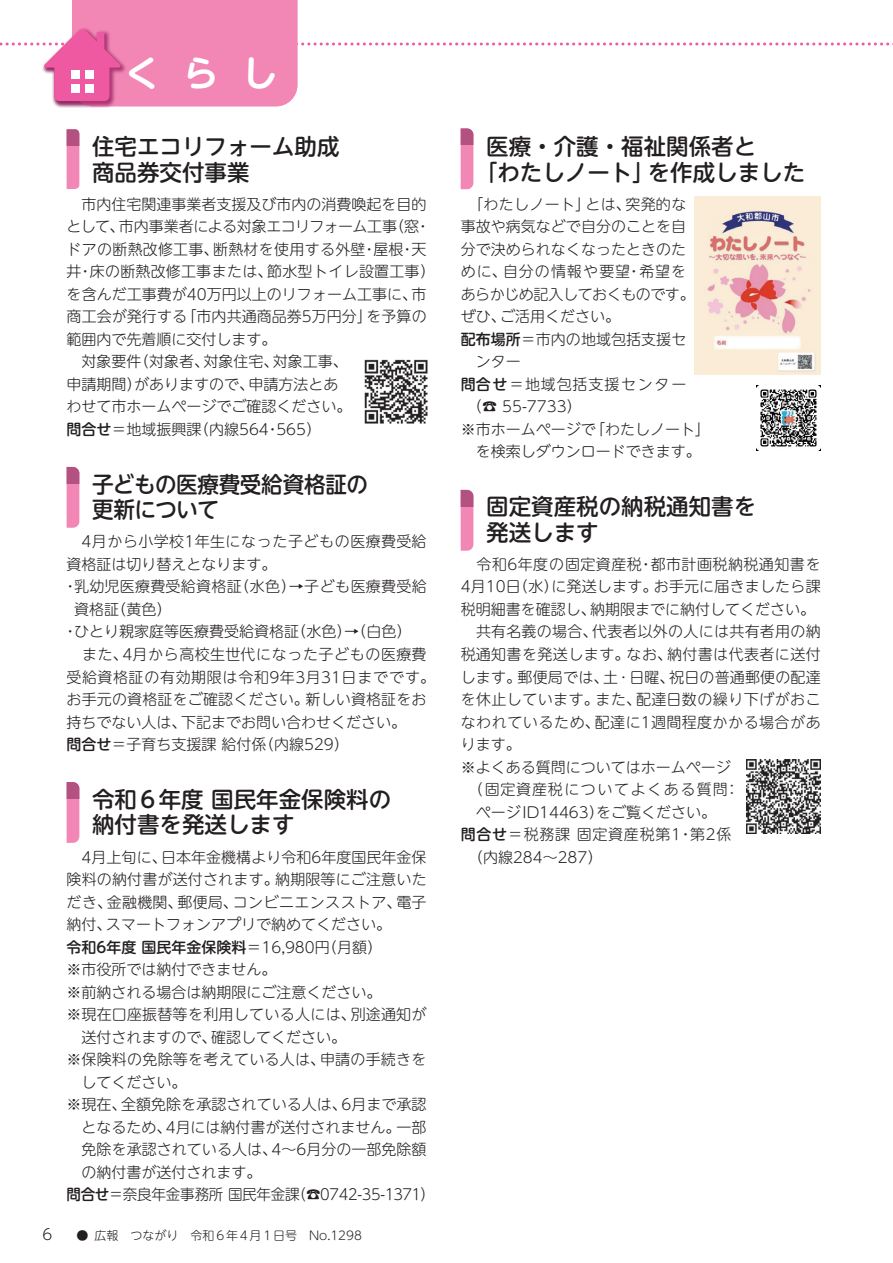
<style>
.page{position:relative;width:893px;height:1263px;background:#fff}
.page>*{position:absolute;margin:0;border:0;box-sizing:border-box;transform-origin:0 0}
.t1{font:700 36px "UD Shin M Go Pr 6 De";color:#fff}
.t2{font:500 22.5px/25.5px "UD Shin M Go Pr 6";color:#231f20}
.t3{font:500 22.5px/25.5px "UD Shin M Go Pr 6";letter-spacing:-.02em;color:#231f20;scale:.96 1}
.t4{font:300 15px/22.5px "UD Shin M Go Pr 6";letter-spacing:.005em;color:#231f20}
.t5{font:300 15px "UD Shin M Go Pr 6";letter-spacing:.03em;color:#231f20}
.t6{font:300 15px "UD Shin M Go Pr 6";letter-spacing:.04em;color:#231f20}
.t7{font:300 15px "UD Shin M Go Pr 6";letter-spacing:.025em;color:#231f20}
.t8{font:300 15px "UD Shin M Go Pr 6";letter-spacing:-.015em;color:#231f20}
.t9{font:500 15px "UD Shin M Go Pr 6";color:#231f20}
.t10{font:300 15px "UD Shin M Go Pr 6";letter-spacing:.035em;color:#231f20}
.t11{font:300 15px "UD Shin M Go Pr 6";letter-spacing:.05em;color:#231f20}
.t12{font:300 15px "UD Shin M Go Pr 6";letter-spacing:.105em;color:#231f20}
.t13{font:300 15px "UD Shin M Go Pr 6";letter-spacing:-.03em;color:#231f20}
.t14{font:300 15px "UD Shin M Go Pr 6";letter-spacing:.085em;color:#231f20}
.t15{font:300 15px "UD Shin M Go Pr 6";letter-spacing:.06em;color:#231f20}
.t16{font:300 12px "UD Shin M Go Pr 6";color:#231f20}
.s1{font-weight:500}
.s2{font-weight:300}
</style>
<div class="page">
<div style="left:42px;top:27px;width:85px;height:81px;background:#7b0046;opacity:.6"></div>
<svg style="left:0;top:0;width:893px;height:106px"></svg>
<div style="left:71px;top:84px;width:9px;height:8px;background:#fff"></div>
<div style="left:71px;top:70px;width:9px;height:9px;background:#fff"></div>
<div style="left:85px;top:84px;width:8px;height:8px;background:#fff"></div>
<div style="left:85px;top:70px;width:8px;height:9px;background:#fff"></div>
<svg style="left:461px;top:145px;width:12px;height:44px"></svg>
<div style="left:461px;top:128px;width:12px;height:17px;background:#b35281"></div>
<svg style="left:461px;top:506px;width:12px;height:45px"></svg>
<div style="left:461px;top:490px;width:12px;height:16px;background:#b35281"></div>
<svg style="left:67px;top:483px;width:12px;height:45px"></svg>
<div style="left:67px;top:467px;width:12px;height:16px;background:#b35281"></div>
<svg style="left:67px;top:798px;width:12px;height:45px"></svg>
<div style="left:67px;top:782px;width:12px;height:16px;background:#b35281"></div>
<svg style="left:67px;top:146px;width:12px;height:43px"></svg>
<div style="left:67px;top:129px;width:12px;height:17px;background:#b35281"></div>
<img style="left:746px;top:759px;width:75px;height:75px">
<img style="left:756px;top:386px;width:65px;height:64px">
<img style="left:694px;top:196px;width:127px;height:179px">
<img style="left:364px;top:359px;width:64px;height:65px">
<h1 class="t1" style="left:124px;top:43px;width:155px">くらし</h1>
<h2 class="t2" style="left:92px;top:132px;width:249px">住宅エコリフォーム助成商品券交付事業</h2>
<p class="t4" style="left:67px;top:192px;width:370px">　市内住宅関連事業者支援及び市内の消費喚起を目的として、市内事業者による対象エコリフォーム工事（窓・ドアの断熱改修工事、断熱材を使用する外壁・屋根・天井・床の断熱改修工事または、節水型トイレ設置工事）を含んだ工事費が40万円以上のリフォーム工事に、市商工会が発行する「市内共通商品券5万円分」を予算の範囲内で先着順に交付します。<br>　対象要件（対象者、対象住宅、対象工事、<br>申請期間）がありますので、申請方法とあ<br>わせて市ホームページでご確認ください。<br><span class="s1">問合せ</span>＝地域振興課（内線564・565）</p>
<h2 class="t3" style="left:92px;top:470px;width:289px">子どもの医療費受給資格証の更新について</h2>
<p class="t6" style="left:67px;top:530px;width:362px">　4月から小学校1年生になった子どもの医療費受給</p>
<p class="t4" style="left:67px;top:552px;width:211px">資格証は切り替えとなります。</p>
<p class="t4" style="left:63px;top:575px;width:365px">・乳幼児医療費受給資格証（水色）→子ども医療費受給</p>
<p class="t4" style="left:74px;top:597px;width:99px">資格証（黄色）</p>
<p class="t4" style="left:63px;top:620px;width:350px">・ひとり親家庭等医療費受給資格証（水色）→（白色）</p>
<p class="t6" style="left:67px;top:642px;width:362px">　また、4月から高校生世代になった子どもの医療費</p>
<p class="t5" style="left:67px;top:665px;width:370px">受給資格証の有効期限は令和9年3月31日までです。</p>
<p class="t4" style="left:67px;top:687px;width:362px">お手元の資格証をご確認ください。新しい資格証をお</p>
<p class="t4" style="left:67px;top:710px;width:341px">持ちでない人は、下記までお問い合わせください。</p>
<p class="t4" style="left:67px;top:732px;width:284px"><span class="s1">問合せ</span>＝子育ち支援課給付係（内線529）</p>
<h2 class="t2" style="left:92px;top:785px;width:301px">令和6年度国民年金保険料の納付書を発送します</h2>
<p class="t4" style="left:67px;top:845px;width:362px">　4月上旬に、日本年金機構より令和6年度国民年金保</p>
<p class="t4" style="left:67px;top:867px;width:362px">険料の納付書が送付されます。納期限等にご注意いた</p>
<p class="t7" style="left:67px;top:890px;width:361px">だき、金融機関、郵便局、コンビニエンスストア、電子</p>
<p class="t4" style="left:67px;top:912px;width:326px">納付、スマートフォンアプリで納めてください。</p>
<p class="t9" style="left:67px;top:934px;width:317px">令和6年度国民年金保険料<span class="s2">＝16,980円（月額）</span></p>
<p class="t4" style="left:67px;top:957px;width:211px">※市役所では納付できません。</p>
<p class="t4" style="left:67px;top:980px;width:316px">※前納される場合は納期限にご注意ください。</p>
<p class="t4" style="left:67px;top:1002px;width:362px">※現在口座振替等を利用している人には、別途通知が</p>
<p class="t4" style="left:82px;top:1025px;width:266px">送付されますので、確認してください。</p>
<p class="t4" style="left:67px;top:1047px;width:361px">※保険料の免除等を考えている人は、申請の手続きを</p>
<p class="t4" style="left:82px;top:1070px;width:106px">してください。</p>
<p class="t4" style="left:67px;top:1092px;width:361px">※現在、全額免除を承認されている人は、6月まで承認</p>
<p class="t4" style="left:82px;top:1115px;width:346px">となるため、4月には納付書が送付されません。一部</p>
<p class="t4" style="left:82px;top:1137px;width:346px">免除を承認されている人は、4～6月分の一部免除額</p>
<p class="t4" style="left:82px;top:1160px;width:181px">の納付書が送付されます。</p>
<p class="t8" style="left:66px;top:1182px;width:370px"><span class="s1">問合せ</span>＝奈良年金事務所国民年金課（☎0742-35-1371）</p>
<p class="t4" style="left:43px;top:1222px;width:11px">6</p>
<p class="t16" style="left:77px;top:1226px;width:287px">● 広報　つながり　令和6年4月1日号　No.1298</p>
<h2 class="t2" style="left:475px;top:132px;width:332px;text-indent:11px">医療・介護・福祉関係者と<br>「わたしノート」を作成しました</h2>
<p class="t7" style="left:461px;top:192px;width:227px">　「わたしノート」とは、突発的な</p>
<p class="t4" style="left:461px;top:215px;width:227px">事故や病気などで自分のことを自</p>
<p class="t4" style="left:461px;top:237px;width:227px">分で決められなくなったときのた</p>
<p class="t14" style="left:461px;top:260px;width:227px">めに、自分の情報や要望・希望を</p>
<p class="t13" style="left:461px;top:282px;width:236px">あらかじめ記入しておくものです。</p>
<p class="t4" style="left:461px;top:305px;width:161px">ぜひ、ご活用ください。</p>
<p class="t4" style="left:461px;top:327px;width:227px"><span class="s1">配布場所</span>＝市内の地域包括支援セ</p>
<p class="t4" style="left:476px;top:350px;width:46px">ンター</p>
<p class="t15" style="left:461px;top:372px;width:227px"><span class="s1">問合せ</span>＝地域包括支援センター</p>
<p class="t4" style="left:467px;top:395px;width:116px">（☎ 55-7733）</p>
<p class="t4" style="left:461px;top:417px;width:251px">※市ホームページで「わたしノート」</p>
<p class="t4" style="left:461px;top:440px;width:241px">　を検索しダウンロードできます。</p>
<h2 class="t2" style="left:486px;top:492px;width:271px">固定資産税の納税通知書を発送します</h2>
<p class="t5" style="left:461px;top:552px;width:362px">　令和6年度の固定資産税・都市計画税納税通知書を</p>
<p class="t4" style="left:461px;top:575px;width:361px">4月10日（水）に発送します。お手元に届きましたら課</p>
<p class="t4" style="left:461px;top:597px;width:356px">税明細書を確認し、納期限までに納付してください。</p>
<p class="t4" style="left:461px;top:620px;width:361px">　共有名義の場合、代表者以外の人には共有者用の納</p>
<p class="t10" style="left:461px;top:642px;width:361px">税通知書を発送します。なお、納付書は代表者に送付</p>
<p class="t4" style="left:461px;top:665px;width:362px">します。郵便局では、土･日曜、祝日の普通郵便の配達</p>
<p class="t5" style="left:461px;top:687px;width:362px">を休止しています。また、配達日数の繰り下げがおこ</p>
<p class="t6" style="left:461px;top:710px;width:362px">なわれているため、配達に1週間程度かかる場合があ</p>
<p class="t4" style="left:461px;top:732px;width:61px">ります。</p>
<p class="t4" style="left:461px;top:755px;width:271px">※よくある質問についてはホームページ</p>
<p class="t12" style="left:468px;top:777px;width:273px">（固定資産税についてよくある質問：</p>
<p class="t4" style="left:476px;top:800px;width:242px">ページID14463）をご覧ください。</p>
<p class="t11" style="left:461px;top:822px;width:272px"><span class="s1">問合せ</span>＝税務課固定資産税第1・第2係</p>
<p class="t4" style="left:468px;top:845px;width:136px">（内線284～287）</p>
</div>
